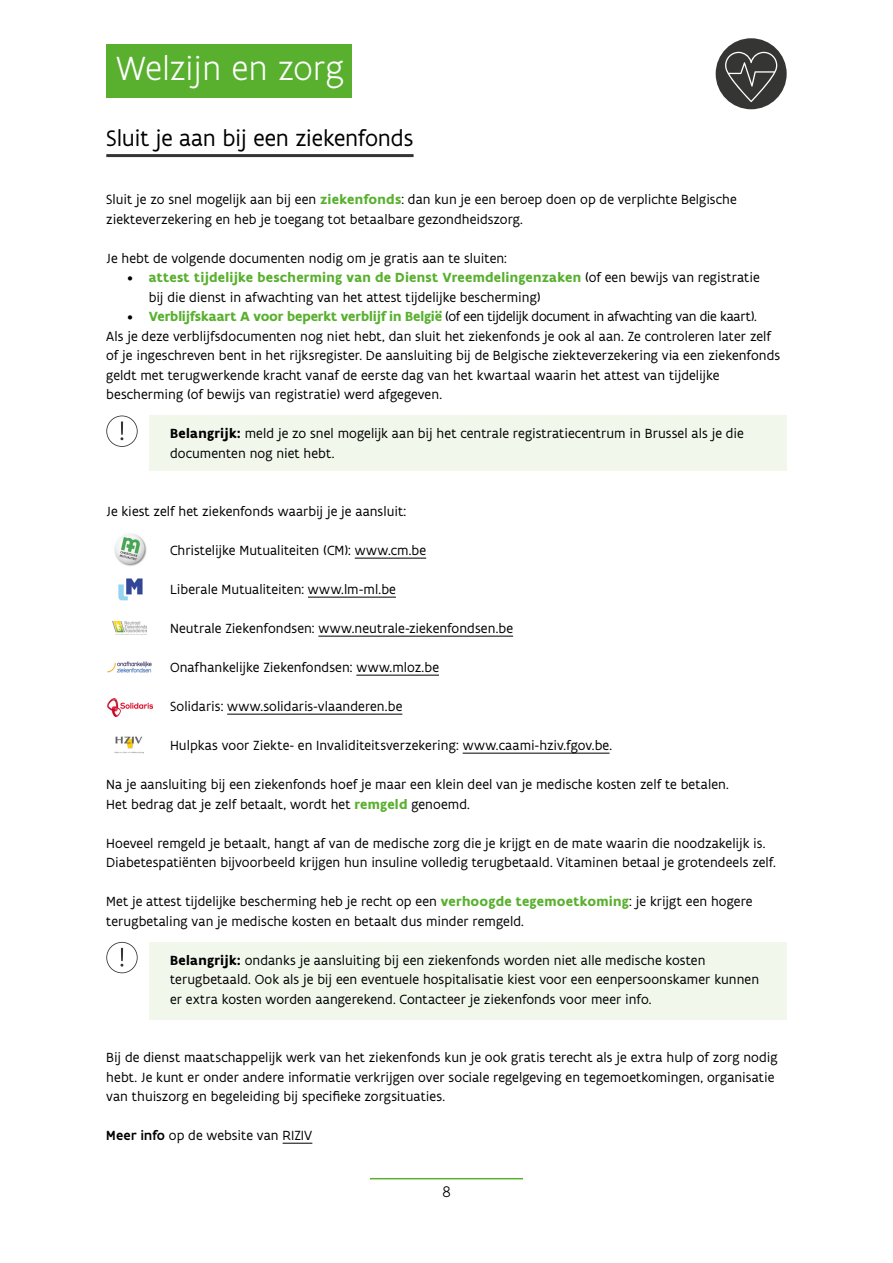
<style>
.page{position:relative;width:893px;height:1263px;background:#fff}
.page>*{position:absolute;margin:0;border:0;box-sizing:border-box;transform-origin:0 0}
.t1{font:300 36px "Flanders Art Sans";letter-spacing:-.02em;color:#fff}
.t2{font:24px "Flanders Art Sans";letter-spacing:-.01em;color:#000}
.t3{font:300 16.5px "Flanders Art Sans";color:#000}
.t4{font:14.25px/19.5px "Flanders Art Sans";color:#000}
.s1{font-weight:700;color:#59b02f}
.s2{font-weight:700}
.s3{font-weight:500}
</style>
<div class="page">
<hr style="left:370px;top:1178px;width:153px;height:1px;background:#59b02f">
<div style="left:149px;top:415px;width:638px;height:56px;background:#f2f7ec"></div>
<div style="left:149px;top:942px;width:638px;height:77px;background:#f2f7ec"></div>
<hr style="left:106px;top:154px;width:308px;height:3px;background:#353534">
<hr style="left:355px;top:558px;width:71px;height:1px;background:#000">
<hr style="left:308px;top:597px;width:88px;height:1px;background:#000">
<hr style="left:318px;top:636px;width:195px;height:1px;background:#000">
<hr style="left:356px;top:675px;width:83px;height:1px;background:#000">
<hr style="left:227px;top:714px;width:175px;height:1px;background:#000">
<hr style="left:463px;top:753px;width:146px;height:1px;background:#000">
<svg style="left:283px;top:1143px;width:29px;height:1px"></svg>
<div style="left:106px;top:45px;width:246px;height:53px;background:#59b02f"></div>
<div style="left:716px;top:38px;width:71px;height:71px;background:#353534;border-radius:50%"></div>
<svg style="left:725px;top:52px;width:52px;height:50px"></svg>
<svg style="left:106px;top:415px;width:32px;height:32px"></svg>
<svg style="left:106px;top:942px;width:32px;height:31px"></svg>
<img style="left:114px;top:533px;width:33px;height:33px">
<img style="left:118px;top:578px;width:25px;height:23px">
<img style="left:115px;top:736px;width:29px;height:18px">
<img style="left:107px;top:662px;width:44px;height:10px">
<img style="left:113px;top:621px;width:33px;height:14px">
<img style="left:107px;top:699px;width:45px;height:18px">
<h1 class="t1" style="left:116px;top:47px;width:229px">Welzijn en zorg</h1>
<h2 class="t2" style="left:106px;top:123px;width:309px">Sluit je aan bij een ziekenfonds</h2>
<p class="t4" style="left:106px;top:189px;width:632px">Sluit je zo snel mogelijk aan bij een <span class="s1">ziekenfonds</span>: dan kun je een beroep doen op de verplichte Belgische ziekteverzekering en heb je toegang tot betaalbare gezondheidszorg.</p>
<p class="t4" style="left:106px;top:248px;width:402px">Je hebt de volgende documenten nodig om je gratis aan te sluiten:</p>
<p class="t4" style="left:149px;top:267px;width:612px;text-indent:-21px">• <span class="s1">attest tijdelijke bescherming van de Dienst Vreemdelingenzaken</span> (of een bewijs van registratie bij die dienst in afwachting van het attest tijdelijke bescherming)</p>
<p class="t4" style="left:106px;top:306px;width:675px;text-indent:21px">• <span class="s1">Verblijfskaart A voor beperkt verblijf in België</span> (of een tijdelijk document in afwachting van die kaart).<br>Als je deze verblijfsdocumenten nog niet hebt, dan sluit het ziekenfonds je ook al aan. Ze controleren later zelf of je ingeschreven bent in het rijksregister. De aansluiting bij de Belgische ziekteverzekering via een ziekenfonds geldt met terugwerkende kracht vanaf de eerste dag van het kwartaal waarin het attest van tijdelijke bescherming (of bewijs van registratie) werd afgegeven.</p>
<p class="t4" style="left:170px;top:423px;width:575px"><span class="s2">Belangrijk:</span> meld je zo snel mogelijk aan bij het centrale registratiecentrum in Brussel als je die documenten nog niet hebt.</p>
<p class="t4" style="left:106px;top:501px;width:301px">Je kiest zelf het ziekenfonds waarbij je je aansluit:</p>
<p class="t4" style="left:170px;top:540px;width:258px">Christelijke Mutualiteiten (CM): www.cm.be</p>
<p class="t4" style="left:170px;top:579px;width:227px">Liberale Mutualiteiten: www.lm-ml.be</p>
<p class="t4" style="left:170px;top:618px;width:345px">Neutrale Ziekenfondsen: www.neutrale-ziekenfondsen.be</p>
<p class="t4" style="left:170px;top:657px;width:270px">Onafhankelijke Ziekenfondsen: www.mloz.be</p>
<p class="t4" style="left:170px;top:696px;width:234px">Solidaris: www.solidaris-vlaanderen.be</p>
<p class="t4" style="left:170px;top:735px;width:444px">Hulpkas voor Ziekte- en Invaliditeitsverzekering: www.caami-hziv.fgov.be.</p>
<p class="t4" style="left:106px;top:774px;width:624px">Na je aansluiting bij een ziekenfonds hoef je maar een klein deel van je medische kosten zelf te betalen.<br>Het bedrag dat je zelf betaalt, wordt het <span class="s1">remgeld</span> genoemd.</p>
<p class="t4" style="left:106px;top:833px;width:671px">Hoeveel remgeld je betaalt, hangt af van de medische zorg die je krijgt en de mate waarin die noodzakelijk is.<br>Diabetespatiënten bijvoorbeeld krijgen hun insuline volledig terugbetaald. Vitaminen betaal je grotendeels zelf.</p>
<p class="t4" style="left:106px;top:891px;width:648px">Met je attest tijdelijke bescherming heb je recht op een <span class="s1">verhoogde tegemoetkoming</span>: je krijgt een hogere terugbetaling van je medische kosten en betaalt dus minder remgeld.</p>
<p class="t4" style="left:170px;top:950px;width:591px"><span class="s2">Belangrijk:</span> ondanks je aansluiting bij een ziekenfonds worden niet alle medische kosten terugbetaald. Ook als je bij een eventuele hospitalisatie kiest voor een eenpersoonskamer kunnen er extra kosten worden aangerekend. Contacteer je ziekenfonds voor meer info.</p>
<p class="t4" style="left:106px;top:1047px;width:673px">Bij de dienst maatschappelijk werk van het ziekenfonds kun je ook gratis terecht als je extra hulp of zorg nodig hebt. Je kunt er onder andere informatie verkrijgen over sociale regelgeving en tegemoetkomingen, organisatie van thuiszorg en begeleiding bij specifieke zorgsituaties.</p>
<p class="t4" style="left:106px;top:1125px;width:208px"><span class="s3">Meer info</span> op de website van RIZIV</p>
<p class="t3" style="left:442px;top:1182px;width:10px">8</p>
</div>
